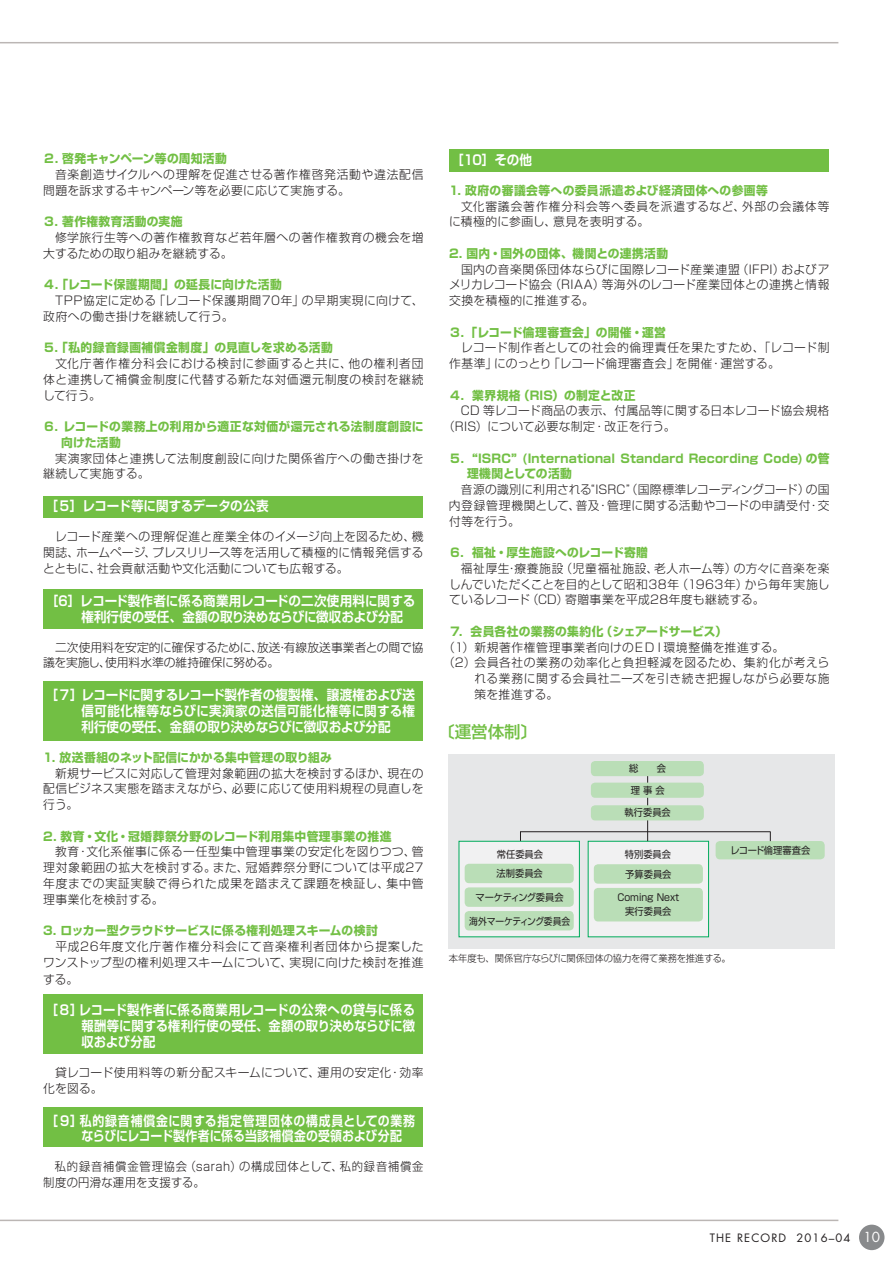
<style>
.page{position:relative;width:893px;height:1263px;background:#fff}
.page>*{position:absolute;margin:0;border:0;box-sizing:border-box;transform-origin:0 0}
.t1{font:16.5px "Shin Go Pr 6 Medium 90 pv RKSJ H";color:#72bf44}
.t2{font:13.5px/15.8px "Shin Go Pr 6 De Bold 90 pv RKSJ H";color:#fff;text-align:justify;scale:.93 1}
.t3{font:13.5px/15.8px "Shin Go Pr 6 De Bold 90 pv RKSJ H";letter-spacing:.03em;color:#fff;scale:.93 1}
.t4{font:12px/15.8px "Shin Go Pr 6 Light 90 pv RKSJ H";letter-spacing:.04em;color:#231f20}
.t5{font:12px/15.8px "Shin Go Pr 6 Bold 90 pv RKSJ H";letter-spacing:.025em;color:#72bf44}
.t6{font:12px/15.8px "Shin Go Pr 6 Light 90 pv RKSJ H";color:#231f20}
.t7{font:12px/15.8px "Shin Go Pr 6 Light 90 pv RKSJ H";letter-spacing:.04em;color:#231f20;scale:.94 1}
.t8{font:12px "Shin Go Pr 6 Bold 90 pv RKSJ H";color:#72bf44}
.t9{font:11.25px "Futura";letter-spacing:.1em;color:#231f20}
.t10{font:9.75px/13.5px "Shin Go Pr 6 Regular 90 pv RKSJ H";color:#231f20;text-align:center;scale:.95 1}
.t11{font:9.75px "Shin Go Pr 6 Light 90 pv RKSJ H";letter-spacing:-.01em;color:#231f20;scale:.95 1}
.t12{font:9.75px "Shin Go Pr 6 Regular 90 pv RKSJ H";letter-spacing:-.02em;color:#231f20;scale:.9 1}
.t13{font:9.75px "Shin Go Pr 6 Regular 90 pv RKSJ H";letter-spacing:-.025em;color:#231f20;scale:.95 1}
.s1{font-size:13.5px;color:#fff}
</style>
<div class="page">
<div style="left:859px;top:1225px;width:25px;height:25px;background:#888a8c;border-radius:50%"></div>
<hr style="left:0;top:42px;width:838px;height:1px;background:#bbb6b4">
<hr style="left:0;top:1220px;width:838px;height:1px;background:#bbb6b4">
<div style="left:43px;top:496px;width:379px;height:21px;background:#72bf44"></div>
<div style="left:449px;top:149px;width:379px;height:23px;background:#72bf44"></div>
<div style="left:43px;top:589px;width:379px;height:40px;background:#72bf44"></div>
<div style="left:43px;top:681px;width:379px;height:59px;background:#72bf44"></div>
<div style="left:43px;top:994px;width:379px;height:60px;background:#72bf44"></div>
<div style="left:43px;top:1107px;width:379px;height:40px;background:#72bf44"></div>
<div style="left:448px;top:754px;width:386px;height:194px;background:#e6e7e8"></div>
<div style="left:459px;top:841px;width:120px;height:96px;background:#f1f1f2"></div>
<div style="left:459px;top:841px;width:121px;height:96px;border:1px solid #00ab5b"></div>
<div style="left:588px;top:841px;width:120px;height:96px;background:#f1f1f2"></div>
<div style="left:588px;top:841px;width:121px;height:96px;border:1px solid #00ab5b"></div>
<div style="left:465px;top:864px;width:109px;height:19px;background:#badeb7;border-radius:4px"></div>
<div style="left:465px;top:887px;width:109px;height:20px;background:#badeb7;border-radius:4px"></div>
<div style="left:465px;top:911px;width:109px;height:19px;background:#badeb7;border-radius:4px"></div>
<div style="left:594px;top:864px;width:109px;height:20px;background:#badeb7;border-radius:4px"></div>
<div style="left:594px;top:888px;width:109px;height:33px;background:#badeb7;border-radius:4px"></div>
<div style="left:715px;top:841px;width:110px;height:18px;background:#badeb7;border-radius:4px"></div>
<hr style="left:647px;top:774px;width:1px;height:67px;background:#231f20">
<hr style="left:520px;top:831px;width:250px;height:1px;background:#231f20">
<div style="left:591px;top:761px;width:113px;height:15px;background:#badeb7;border-radius:4px"></div>
<div style="left:591px;top:783px;width:113px;height:15px;background:#badeb7;border-radius:4px"></div>
<div style="left:591px;top:805px;width:113px;height:15px;background:#badeb7;border-radius:4px"></div>
<p class="t5" style="left:43px;top:153px;width:185px">２. 啓発キャンペーン等の周知活動</p>
<p class="t4" style="left:43px;top:168px;width:382px">　音楽創造サイクルへの理解を促進させる著作権啓発活動や違法配信問題を訴求するキャンペーン等を必要に応じて実施する。</p>
<p class="t5" style="left:43px;top:216px;width:141px">３. 著作権教育活動の実施</p>
<p class="t4" style="left:43px;top:231px;width:382px">　修学旅行生等への著作権教育など若年層への著作権教育の機会を増大するための取り組みを継続する。</p>
<p class="t5" style="left:43px;top:279px;width:240px">４. 「レコード保護期間」の延長に向けた活動</p>
<p class="t4" style="left:43px;top:294px;width:382px">　TPP協定に定める「レコード保護期間70年」の早期実現に向けて、政府への働き掛けを継続して行う。</p>
<p class="t5" style="left:43px;top:342px;width:291px">５. 「私的録音録画補償金制度」の見直しを求める活動</p>
<p class="t4" style="left:43px;top:357px;width:382px;text-align:justify">　文化庁著作権分科会における検討に参画すると共に、他の権利者団体と連携して補償金制度に代替する新たな対価還元制度の検討を継続して行う。</p>
<p class="t5" style="left:61px;top:420px;width:364px;text-indent:-18px">６. レコードの業務上の利用から適正な対価が還元される法制度創設に向けた活動</p>
<p class="t4" style="left:43px;top:452px;width:382px">　実演家団体と連携して法制度創設に向けた関係省庁への働き掛けを継続して実施する。</p>
<p class="t2" style="left:45px;top:500px;width:241px">［５］レコード等に関するデータの公表</p>
<p class="t4" style="left:43px;top:531px;width:382px;text-align:justify">　レコード産業への理解促進と産業全体のイメージ向上を図るため、機関誌、ホームページ、プレスリリース等を活用して積極的に情報発信するとともに、社会貢献活動や文化活動についても広報する。</p>
<p class="t2" style="left:81px;top:595px;width:360px;text-indent:-36px">［６］レコード製作者に係る商業用レコードの二次使用料に関する権利行使の受任、金額の取り決めならびに徴収および分配</p>
<p class="t6" style="left:43px;top:641px;width:382px">　二次使用料を安定的に確保するために、放送・有線放送事業者との間で協議を実施し、使用料水準の維持確保に努める。</p>
<p class="t2" style="left:81px;top:689px;width:360px;text-indent:-36px">［７］レコードに関するレコード製作者の複製権、譲渡権および送信可能化権等ならびに実演家の送信可能化権等に関する権利行使の受任、金額の取り決めならびに徴収および分配</p>
<p class="t5" style="left:43px;top:751px;width:290px">1. 放送番組のネット配信にかかる集中管理の取り組み</p>
<p class="t4" style="left:43px;top:767px;width:382px;text-align:justify">　新規サービスに対応して管理対象範囲の拡大を検討するほか、現在の配信ビジネス実態を踏まえながら、必要に応じて使用料規程の見直しを行う。</p>
<p class="t5" style="left:43px;top:830px;width:350px">2. 教育・文化・冠婚葬祭分野のレコード利用集中管理事業の推進</p>
<p class="t4" style="left:43px;top:846px;width:382px;text-align:justify">　教育・文化系催事に係る一任型集中管理事業の安定化を図りつつ、管理対象範囲の拡大を検討する。また、冠婚葬祭分野については平成27年度までの実証実験で得られた成果を踏まえて課題を検証し、集中管理事業化を検討する。</p>
<p class="t8" style="left:43px;top:926px;width:336px">3. ロッカー型クラウドサービスに係る権利処理スキームの検討</p>
<p class="t4" style="left:43px;top:940px;width:382px">　平成26年度文化庁著作権分科会にて音楽権利者団体から提案したワンストップ型の権利処理スキームについて、実現に向けた検討を推進</p>
<p class="t4" style="left:43px;top:973px;width:36px">する。</p>
<p class="t2" style="left:81px;top:1004px;width:360px;text-indent:-36px">［８］レコード製作者に係る商業用レコードの公衆への貸与に係る報酬等に関する権利行使の受任、金額の取り決めならびに徴収および分配</p>
<p class="t4" style="left:43px;top:1066px;width:382px">　貸レコード使用料等の新分配スキームについて、運用の安定化・効率化を図る。</p>
<p class="t3" style="left:81px;top:1114px;width:360px;text-indent:-36px">［９］私的録音補償金に関する指定管理団体の構成員としての業務ならびにレコード製作者に係る当該補償金の受領および分配</p>
<p class="t7" style="left:43px;top:1161px;width:406px">　私的録音補償金管理協会（sarah）の構成団体として、私的録音補償金制度の円滑な運用を支援する。</p>
<p class="t2" style="left:451px;top:154px;width:88px">［10］その他</p>
<p class="t5" style="left:449px;top:184px;width:320px">1. 政府の審議会等への委員派遣および経済団体への参画等</p>
<p class="t4" style="left:449px;top:200px;width:382px">　文化審議会著作権分科会等へ委員を派遣するなど、外部の会議体等に積極的に参画し、意見を表明する。</p>
<p class="t5" style="left:449px;top:247px;width:221px">2. 国内・国外の団体、機関との連携活動</p>
<p class="t4" style="left:449px;top:263px;width:382px;text-align:justify">　国内の音楽関係団体ならびに国際レコード産業連盟（IFPI）およびアメリカレコード協会（RIAA）等海外のレコード産業団体との連携と情報交換を積極的に推進する。</p>
<p class="t5" style="left:449px;top:326px;width:218px">３．「レコード倫理審査会」の開催・運営</p>
<p class="t4" style="left:449px;top:342px;width:382px">　レコード制作者としての社会的倫理責任を果たすため、「レコード制作基準」にのっとり「レコード倫理審査会」を開催・運営する。</p>
<p class="t5" style="left:449px;top:389px;width:188px">４．業界規格（RIS）の制定と改正</p>
<p class="t4" style="left:443px;top:405px;width:388px;text-indent:6px">　CD 等レコード商品の表示、付属品等に関する日本レコード協会規格（RIS）について必要な制定・改正を行う。</p>
<p class="t5" style="left:467px;top:452px;width:364px;text-indent:-18px">５．“ISRC” (International Standard Recording Code) の管理機関としての活動</p>
<p class="t4" style="left:449px;top:483px;width:382px;text-align:justify">　音源の識別に利用される“ISRC”（国際標準レコーディングコード）の国内登録管理機関として、普及・管理に関する活動やコードの申請受付・交付等を行う。</p>
<p class="t5" style="left:449px;top:546px;width:200px">６．福祉・厚生施設へのレコード寄贈</p>
<p class="t4" style="left:449px;top:562px;width:382px;text-align:justify">　福祉厚生･療養施設（児童福祉施設、老人ホーム等）の方々に音楽を楽しんでいただくことを目的として昭和38年（1963年）から毎年実施しているレコード（CD）寄贈事業を平成28年度も継続する。</p>
<p class="t5" style="left:449px;top:625px;width:279px">７．会員各社の業務の集約化（シェアードサービス）</p>
<p class="t4" style="left:443px;top:641px;width:342px">（1）新規著作権管理事業者向けのＥＤＩ環境整備を推進する。</p>
<p class="t4" style="left:443px;top:657px;width:388px">（2）会員各社の業務の効率化と負担軽減を図るため、集約化が考えら</p>
<p class="t4" style="left:475px;top:672px;width:356px">れる業務に関する会員社ニーズを引き続き把握しながら必要な施</p>
<p class="t4" style="left:475px;top:688px;width:85px">策を推進する。</p>
<h1 class="t1" style="left:438px;top:726px;width:100px">〔運営体制〕</h1>
<p class="t10" style="left:629px;top:763px;width:41px">総　　会</p>
<p class="t10" style="left:631px;top:785px;width:37px">理 事 会</p>
<p class="t10" style="left:624px;top:807px;width:50px">執行委員会</p>
<p class="t10" style="left:497px;top:848px;width:50px">常任委員会</p>
<p class="t10" style="left:625px;top:848px;width:50px">特別委員会</p>
<p class="t10" style="left:730px;top:845px;width:86px">レコード倫理審査会</p>
<p class="t10" style="left:496px;top:868px;width:50px">法制委員会</p>
<p class="t13" style="left:476px;top:894px;width:94px">マーケティング委員会</p>
<p class="t10" style="left:625px;top:869px;width:50px">予算委員会</p>
<p class="t10" style="left:617px;top:892px;width:67px">Coming Next実行委員会</p>
<p class="t12" style="left:469px;top:918px;width:114px">海外マーケティング委員会</p>
<p class="t11" style="left:449px;top:954px;width:298px">本年度も、関係官庁ならびに関係団体の協力を得て業務を推進する。</p>
<p class="t9" style="left:710px;top:1232px;width:172px">THE RECORD 2016–04 <span class="s1">10</span></p>
</div>
